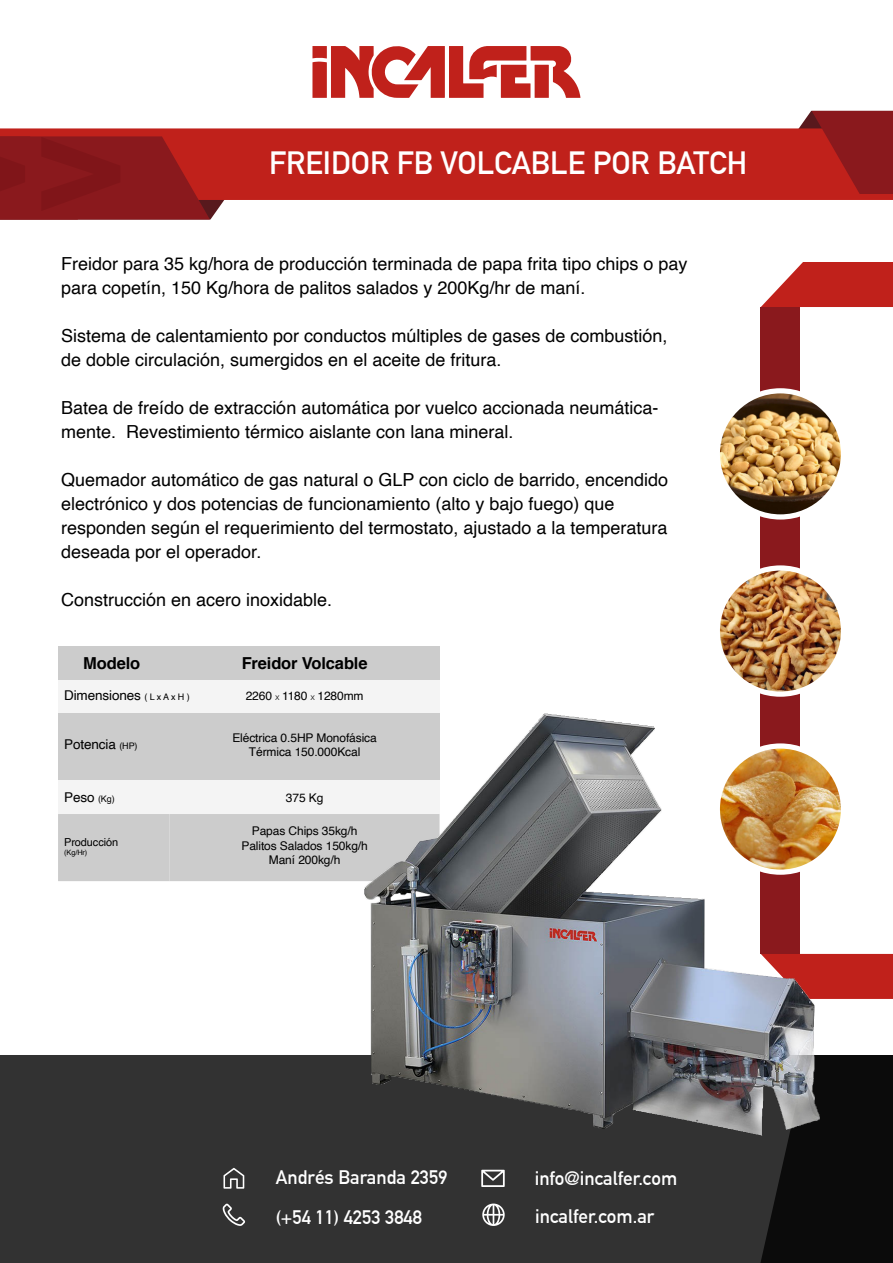
<style>
.page{position:relative;width:893px;height:1263px;background:#fff}
.page>*{position:absolute;margin:0;border:0;box-sizing:border-box;transform-origin:0 0}
.t1{font:700 31.5px "DIN Alternate";color:#fff}
.t2{font:700 19.2px "DIN Alternate";color:#fff}
.t3{font:18px/24px "Helvetica";color:#000}
.t4{font:700 16.5px "Helvetica";letter-spacing:-.01em;color:#000}
.t5{font:13.5px "Helvetica";letter-spacing:-.01em;color:#000}
.t6{font:12px/14.4px "Helvetica";letter-spacing:-.01em;color:#000;text-align:center}
.t7{font:10.95px "Helvetica";letter-spacing:-.01em;color:#000}
.t8{font:7.35px "Helvetica";color:#000}
.s1{font-size:9px}
.s2{font-weight:300;font-size:9px}
</style>
<div class="page">
<div style="left:626px;top:1055px;width:267px;height:208px;background:#0b0b0b"></div>
<div style="left:0;top:1055px;width:788px;height:208px;background:#323232"></div>
<svg style="left:223px;top:1203px;width:22px;height:23px"></svg>
<svg style="left:481px;top:1170px;width:24px;height:17px"></svg>
<svg style="left:223px;top:1168px;width:21px;height:21px"></svg>
<svg style="left:482px;top:1203px;width:23px;height:23px"></svg>
<svg style="left:761px;top:262px;width:132px;height:45px"></svg>
<div style="left:835px;top:954px;width:58px;height:45px;background:#c0211b"></div>
<div style="left:761px;top:307px;width:39px;height:647px;background:#8a191d"></div>
<svg style="left:312px;top:46px;width:268px;height:52px"></svg>
<img style="left:717px;top:568px;width:126px;height:126px;border-radius:63px">
<img style="left:717px;top:391px;width:126px;height:126px;border-radius:63px">
<div style="left:0;top:128px;width:893px;height:72px;background:#c0211b"></div>
<svg style="left:752px;top:111px;width:141px;height:83px;background:#ad2f2d"></svg>
<svg style="left:0;top:136px;width:269px;height:84px;background:#9b2526"></svg>
<div style="left:58px;top:646px;width:112px;height:34px;background:#ccc"></div>
<div style="left:170px;top:646px;width:270px;height:34px;background:#ccc"></div>
<div style="left:58px;top:680px;width:112px;height:33px;background:#f4f4f4"></div>
<div style="left:170px;top:680px;width:270px;height:33px;background:#f4f4f4"></div>
<div style="left:58px;top:713px;width:112px;height:67px;background:#ccc"></div>
<div style="left:170px;top:713px;width:270px;height:67px;background:#ccc"></div>
<div style="left:58px;top:780px;width:112px;height:34px;background:#f4f4f4"></div>
<div style="left:170px;top:780px;width:270px;height:34px;background:#f4f4f4"></div>
<div style="left:58px;top:814px;width:289px;height:67px;background:#ccc"></div>
<div style="left:715px;top:388px;width:131px;height:131px;border:5px solid #fff;border-radius:50%"></div>
<div style="left:715px;top:565px;width:131px;height:132px;border:5px solid #fff;border-radius:50%"></div>
<img style="left:347px;top:704px;width:488px;height:438px">
<h1 class="t1" style="left:269px;top:139px;width:479px">FREIDOR FB VOLCABLE POR BATCH</h1>
<p class="t3" style="left:61px;top:252px;width:628px">Freidor para 35 kg/hora de producción terminada de papa frita tipo chips o pay para copetín, 150 Kg/hora de palitos salados y 200Kg/hr de maní.</p>
<p class="t3" style="left:61px;top:324px;width:608px">Sistema de calentamiento por conductos múltiples de gases de combustión, de doble circulación, sumergidos en el aceite de fritura.</p>
<p class="t3" style="left:61px;top:396px;width:599px">Batea de freído de extracción automática por vuelco accionada neumática&shy;mente. Revestimiento térmico aislante con lana mineral.</p>
<p class="t3" style="left:61px;top:468px;width:609px">Quemador automático de gas natural o GLP con ciclo de barrido, encendido electrónico y dos potencias de funcionamiento (alto y bajo fuego) que responden según el requerimiento del termostato, ajustado a la temperatura deseada por el operador.</p>
<p class="t3" style="left:61px;top:588px;width:273px">Construcción en acero inoxidable.</p>
<p class="t4" style="left:83px;top:650px;width:59px">Modelo</p>
<p class="t4" style="left:242px;top:650px;width:127px">Freidor Volcable</p>
<p class="t5" style="left:64px;top:684px;width:127px">Dimensiones <span class="s1">( L x A x H )</span></p>
<p class="t5" style="left:64px;top:734px;width:75px">Potencia <span class="s1">(HP)</span></p>
<p class="t6" style="left:246px;top:689px;width:119px">2260 <span class="s2">x</span> 1180 <span class="s2">x</span> 1280mm</p>
<p class="t6" style="left:232px;top:731px;width:146px">Eléctrica 0.5HP Monofásica<br>Térmica 150.000Kcal</p>
<p class="t6" style="left:286px;top:790px;width:39px">375 Kg</p>
<p class="t6" style="left:241px;top:824px;width:128px">Papas Chips 35kg/h<br>Palitos Salados 150kg/h<br>Maní 200kg/h</p>
<p class="t5" style="left:64px;top:786px;width:52px">Peso <span class="s1">(Kg)</span></p>
<p class="t7" style="left:64px;top:834px;width:56px">Producción</p>
<p class="t8" style="left:64px;top:847px;width:25px">(Kg/Hr)</p>
<p class="t2" style="left:276px;top:1162px;width:173px">Andrés Baranda 2359</p>
<p class="t2" style="left:535px;top:1164px;width:144px">info@incalfer.com</p>
<p class="t2" style="left:276px;top:1203px;width:148px">(+54 11) 4253 3848</p>
<p class="t2" style="left:535px;top:1202px;width:121px">incalfer.com.ar</p>
</div>
